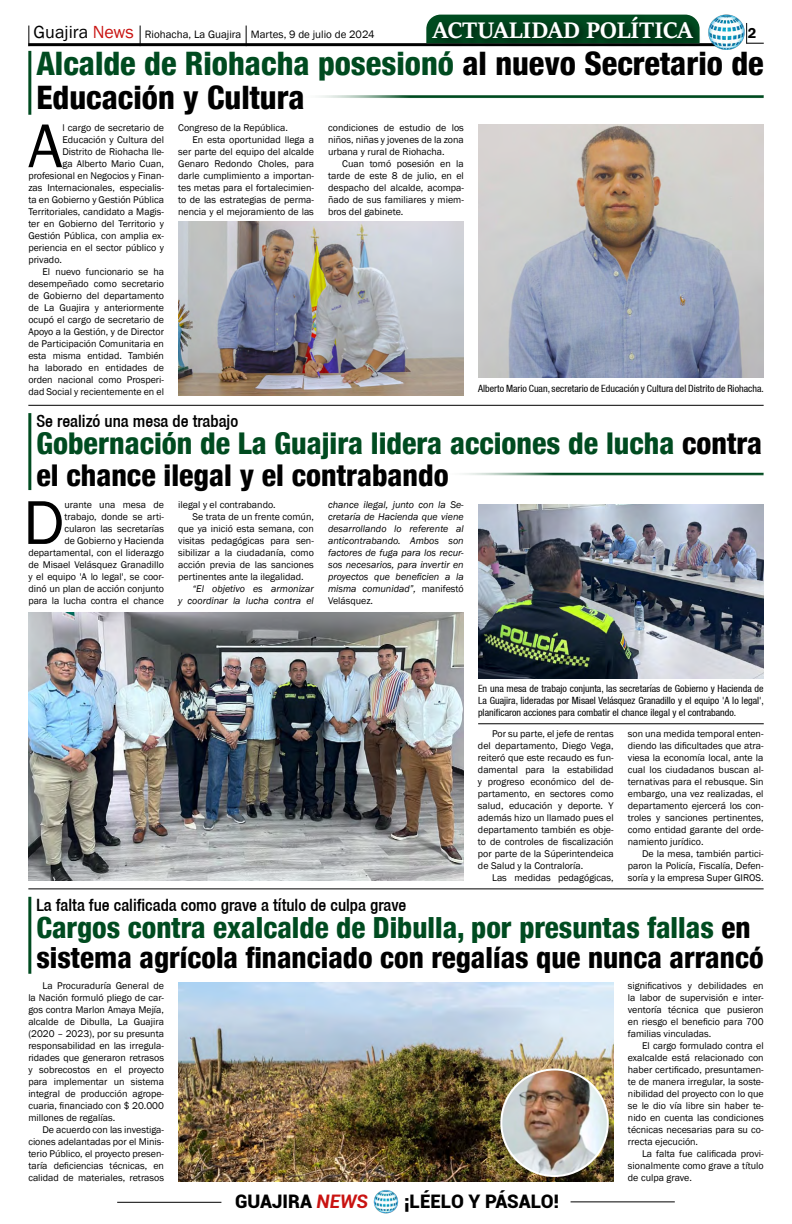
<style>
.page{position:relative;width:792px;height:1224px;background:#fff}
.page>*{position:absolute;margin:0;border:0;box-sizing:border-box;transform-origin:0 0}
.t1{font:64px "Franklin Gothic";color:#000}
.t2{font:800 condensed 32.3px/34.3px "Helvetica 87";color:#000}
.t3{font:800 condensed 30px/31.8px "Helvetica 87";color:#004b20}
.t4{font:800 condensed 29.1px/30.9px "Helvetica 87";color:#000}
.t5{font:700 24.8px "Sitka Heading";color:#fff}
.t6{font:900 18.7px "Roboto";color:#000}
.t7{font:500 condensed 17px "Helvetica 67";color:#000}
.t8{font:600 14.7px "Franklin Gothic";color:#000}
.t9{font:11px "Franklin Gothic";color:#000}
.t10{font:10px/12px "Franklin Gothic";color:#000;text-align:justify}
.t11{font:italic 10px/12px "Franklin Gothic";color:#000;text-align:right}
.t12{font:condensed 10px/12px "Helvetica 57";color:#000;text-align:justify}
.s1{font-size:18px}
.s2{font-size:18px;color:#c91311}
.s3{color:#004b20}
.s4{color:#000}
.s5{font-style:normal}
.s6{font-weight:700;font-style:italic;color:#c91311}
</style>
<div class="page">
<hr style="left:28px;top:43px;width:688px;height:3px;background:#000">
<svg style="left:746px;top:23px;width:18px;height:21px"></svg>
<svg style="left:28px;top:26px;width:1px;height:20px"></svg>
<svg style="left:140px;top:26px;width:1px;height:18px"></svg>
<svg style="left:246px;top:26px;width:1px;height:18px"></svg>
<img style="left:708px;top:14px;width:37px;height:36px">
<hr style="left:117px;top:1202px;width:104px;height:1px;background:#000">
<hr style="left:571px;top:1201px;width:104px;height:1px;background:#000">
<img style="left:374px;top:1190px;width:24px;height:24px">
<div style="left:429px;top:12px;width:274px;height:37px;background:#000;opacity:.75"></div>
<hr style="left:296px;top:95px;width:468px;height:3px;background:#004b20">
<hr style="left:440px;top:473px;width:324px;height:3px;background:#004b20">
<hr style="left:28px;top:889px;width:736px;height:1px;background:#000">
<hr style="left:28px;top:405px;width:736px;height:1px;background:#000">
<hr style="left:28px;top:897px;width:3px;height:77px;background:#004b20">
<hr style="left:28px;top:413px;width:3px;height:77px;background:#004b20">
<hr style="left:28px;top:51px;width:3px;height:64px;background:#004b20">
<img style="left:178px;top:982px;width:436px;height:199px">
<img style="left:501px;top:1069px;width:107px;height:107px;border-radius:53px">
<div style="left:500px;top:1068px;width:109px;height:109px;border:2px solid #fff;border-radius:50%"></div>
<img style="left:478px;top:124px;width:286px;height:254px">
<img style="left:178px;top:222px;width:286px;height:174px">
<img style="left:478px;top:504px;width:286px;height:175px">
<img style="left:28px;top:612px;width:436px;height:269px">
<hr style="left:478px;top:724px;width:286px;height:1px;background:#000">
<h3 class="t5" style="left:433px;top:12px;width:261px">ACTUALIDAD POLÍTICA</h3>
<p class="t9" style="left:34px;top:28px;width:342px"><span class="s1">Guajira</span> <span class="s2">News</span> Riohacha, La Guajira Martes, 9 de julio de 2024</p>
<h3 class="t8" style="left:748px;top:24px;width:10px">2</h3>
<h2 class="t2" style="left:36px;top:46px;width:729px"><span class="s3">Alcalde de Riohacha posesionó</span> al nuevo Secretario de<br>Educación y Cultura</h2>
<h1 class="t1" style="left:28px;top:106px;width:36px">A</h1>
<p class="t10" style="left:62px;top:122px;width:103px">l cargo de secretario de</p>
<p class="t10" style="left:62px;top:134px;width:103px">Educación y Cultura del</p>
<p class="t10" style="left:62px;top:146px;width:103px">Distrito de Riohacha lle-</p>
<p class="t10" style="left:62px;top:158px;width:103px">ga Alberto Mario Cuan,</p>
<p class="t10" style="left:28px;top:170px;width:137px">profesional en Negocios y Finan-</p>
<p class="t10" style="left:28px;top:182px;width:137px">zas Internacionales, especialis-</p>
<p class="t10" style="left:28px;top:194px;width:137px">ta en Gobierno y Gestión Pública</p>
<p class="t10" style="left:28px;top:206px;width:137px">Territoriales, candidato a Magis-</p>
<p class="t10" style="left:28px;top:218px;width:137px">ter en Gobierno del Territorio y</p>
<p class="t10" style="left:28px;top:230px;width:137px">Gestión Pública, con amplia ex-</p>
<p class="t10" style="left:28px;top:242px;width:137px">periencia en el sector público y</p>
<p class="t10" style="left:28px;top:254px;width:35px">privado.</p>
<p class="t10" style="left:43px;top:266px;width:123px">El nuevo funcionario se ha</p>
<p class="t10" style="left:28px;top:278px;width:137px">desempeñado como secretario</p>
<p class="t10" style="left:28px;top:290px;width:137px">de Gobierno del departamento</p>
<p class="t10" style="left:28px;top:302px;width:137px">de La Guajira y anteriormente</p>
<p class="t10" style="left:28px;top:314px;width:137px">ocupó el cargo de secretario de</p>
<p class="t10" style="left:28px;top:326px;width:137px">Apoyo a la Gestión, y de Director</p>
<p class="t10" style="left:28px;top:338px;width:137px">de Participación Comunitaria en</p>
<p class="t10" style="left:28px;top:350px;width:137px">esta misma entidad. También</p>
<p class="t10" style="left:28px;top:362px;width:137px">ha laborado en entidades de</p>
<p class="t10" style="left:28px;top:374px;width:137px">orden nacional como Prosperi-</p>
<p class="t10" style="left:28px;top:386px;width:137px">dad Social y recientemente en el</p>
<p class="t10" style="left:178px;top:122px;width:111px">Congreso de la República.</p>
<p class="t10" style="left:192px;top:134px;width:123px">En esta oportunidad llega a</p>
<p class="t10" style="left:178px;top:146px;width:137px">ser parte del equipo del alcalde</p>
<p class="t10" style="left:178px;top:158px;width:137px">Genaro Redondo Choles, para</p>
<p class="t10" style="left:178px;top:170px;width:137px">darle cumplimiento a importan-</p>
<p class="t10" style="left:178px;top:182px;width:137px">tes metas para el fortalecimien-</p>
<p class="t10" style="left:178px;top:194px;width:137px">to de las estrategias de perma-</p>
<p class="t10" style="left:178px;top:206px;width:137px">nencia y el mejoramiento de las</p>
<p class="t10" style="left:328px;top:122px;width:137px">condiciones de estudio de los niños, niñas y jovenes de la zona urbana y rural de Riohacha.</p>
<p class="t10" style="left:328px;top:158px;width:137px;text-indent:14px">Cuan tomó posesión en la tarde de este 8 de julio, en el despacho del alcalde, acompa&shy;ñado de sus familiares y miem&shy;bros del gabinete.</p>
<p class="t12" style="left:478px;top:382px;width:287px">Alberto Mario Cuan, secretario de Educación y Cultura del Distrito de Riohacha.</p>
<h3 class="t7" style="left:36px;top:411px;width:203px">Se realizó una mesa de trabajo</h3>
<h3 class="t3" style="left:36px;top:427px;width:727px">Gobernación de La Guajira lidera acciones de lucha <span class="s4">contra el chance ilegal y el contrabando</span></h3>
<p class="t10" style="left:28px;top:499px;width:137px;text-align:right">urante una mesa de<br>trabajo, donde se arti-<br>cularon las secretarías<br>de Gobierno y Hacienda departamental, con el liderazgo de Misael Velásquez Granadillo y el equipo 'A lo legal', se coor&shy;dinó un plan de acción conjunto para la lucha contra el chance</p>
<p class="t10" style="left:178px;top:499px;width:99px">ilegal y el contrabando.</p>
<h1 class="t1" style="left:23px;top:483px;width:43px">D</h1>
<p class="t10" style="left:192px;top:511px;width:123px">Se trata de un frente común,</p>
<p class="t10" style="left:178px;top:523px;width:137px">que ya inició esta semana, con</p>
<p class="t10" style="left:178px;top:535px;width:137px">visitas pedagógicas para sen-</p>
<p class="t10" style="left:178px;top:547px;width:137px">sibilizar a la ciudadanía, como</p>
<p class="t10" style="left:178px;top:559px;width:137px">acción previa de las sanciones</p>
<p class="t10" style="left:178px;top:571px;width:127px">pertinentes ante la ilegalidad.</p>
<p class="t11" style="left:178px;top:583px;width:137px">“El objetivo es armonizar<br>y coordinar la lucha contra el</p>
<p class="t11" style="left:328px;top:499px;width:137px;text-align:justify">chance ilegal, junto con la Se&shy;cretaría de Hacienda que viene desarrollando lo referente al anticontrabando. Ambos son factores de fuga para los recur&shy;sos necesarios, para invertir en proyectos que beneficien a la misma comunidad”, <span class="s5">manifestó Velásquez.</span></p>
<h3 class="t7" style="left:36px;top:895px;width:372px">La falta fue calificada como grave a título de culpa grave</h3>
<p class="t12" style="left:478px;top:683px;width:287px">En una mesa de trabajo conjunta, las secretarías de Gobierno y Hacienda de La Guajira, lideradas por Misael Velásquez Granadillo y el equipo 'A lo legal', planificaron acciones para combatir el chance ilegal y el contrabando.</p>
<p class="t10" style="left:478px;top:728px;width:137px;text-indent:14px">Por su parte, el jefe de rentas del departamento, Diego Vega, reiteró que este recaudo es fun&shy;damental para la estabilidad y progreso económico del de&shy;partamento, en sectores como salud, educación y deporte. Y además hizo un llamado pues el departamento también es obje&shy;to de controles de fiscalización por parte de la Súperintendeica de Salud y la Contraloría.</p>
<p class="t10" style="left:492px;top:872px;width:123px">Las medidas pedagógicas,</p>
<p class="t10" style="left:628px;top:728px;width:137px">son una medida temporal enten&shy;diendo las dificultades que atra&shy;viesa la economía local, ante la cual los ciudadanos buscan al&shy;ternativas para el rebusque. Sin embargo, una vez realizadas, el departamento ejercerá los con&shy;troles y sanciones pertinentes, como entidad garante del orde&shy;namiento jurídico.</p>
<p class="t10" style="left:628px;top:848px;width:137px;text-indent:14px">De la mesa, también partici&shy;paron la Policía, Fiscalía, Defen&shy;soría y la empresa Super GIROS.</p>
<h3 class="t4" style="left:36px;top:911px;width:729px"><span class="s3">Cargos contra exalcalde de Dibulla, por presuntas fallas</span> en sistema agrícola financiado con regalías que nunca arrancó</h3>
<p class="t10" style="left:28px;top:980px;width:137px;text-indent:14px">La Procuraduría General de la Nación formuló pliego de car&shy;gos contra Marlon Amaya Mejía, alcalde de Dibulla, La Guajira (2020 – 2023), por su presunta responsabilidad en las irregula&shy;ridades que generaron retrasos y sobrecostos en el proyecto para implementar un sistema integral de producción agrope&shy;cuaria, financiado con $ 20.000 millones de regalías.</p>
<p class="t10" style="left:28px;top:1124px;width:137px;text-indent:14px">De acuerdo con las investiga&shy;ciones adelantadas por el Minis&shy;terio Público, el proyecto presen&shy;taría deficiencias técnicas, en calidad de materiales, retrasos</p>
<h3 class="t6" style="left:235px;top:1189px;width:134px">GUAJIRA <span class="s6">NEWS</span></h3>
<h3 class="t6" style="left:404px;top:1189px;width:157px">¡LÉELO Y PÁSALO!</h3>
<p class="t10" style="left:628px;top:980px;width:137px">significativos y debilidades en la labor de supervisión e inter&shy;ventoría técnica que pusieron en riesgo el beneficio para 700 familias vinculadas.</p>
<p class="t10" style="left:628px;top:1040px;width:137px;text-indent:14px">El cargo formulado contra el exalcalde está relacionado con haber certificado, presuntamen&shy;te de manera irregular, la soste&shy;nibilidad del proyecto con lo que se le dio vía libre sin haber te&shy;nido en cuenta las condiciones técnicas necesarias para su co&shy;rrecta ejecución.</p>
<p class="t10" style="left:628px;top:1148px;width:137px;text-indent:14px">La falta fue calificada provi&shy;sionalmente como grave a título de culpa grave.</p>
</div>
